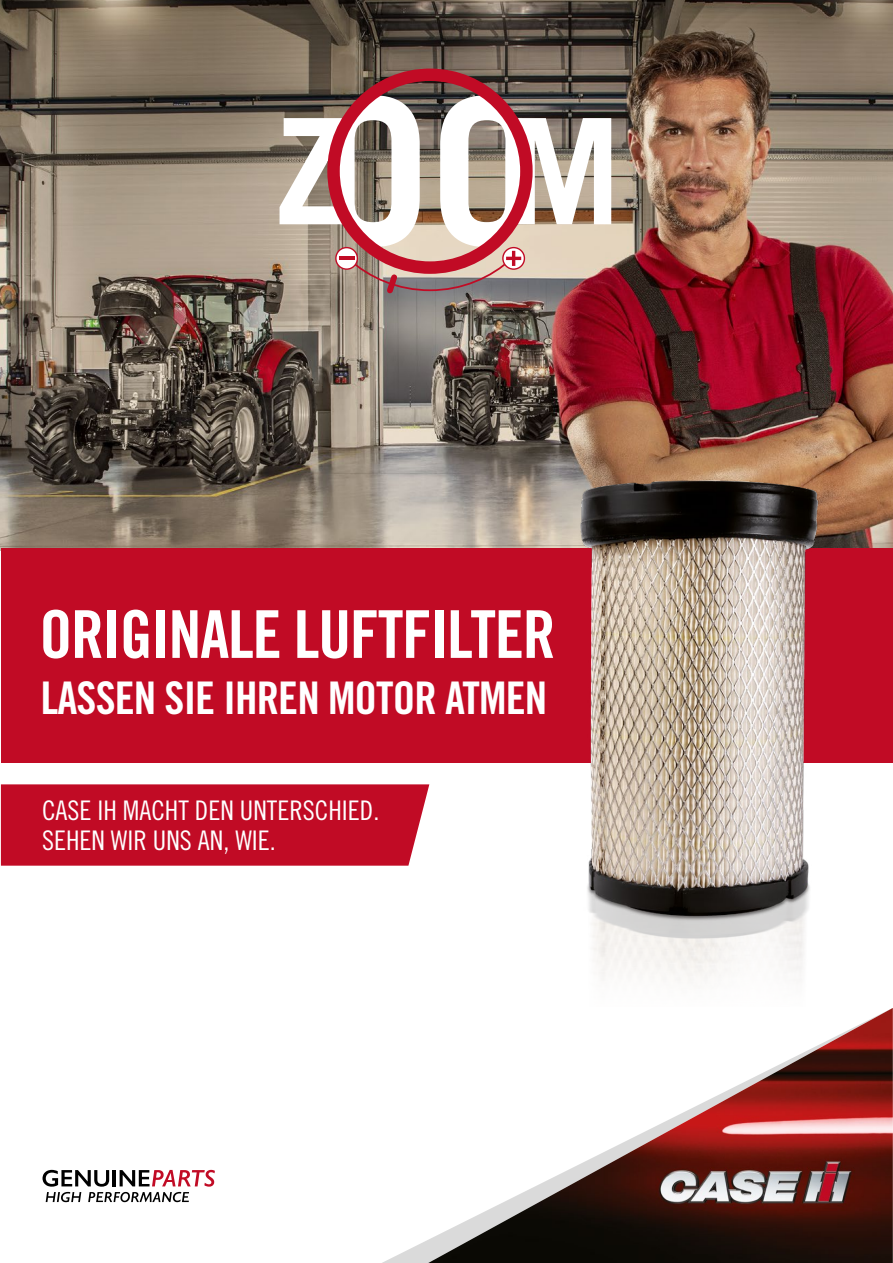
<style>
.page{position:relative;width:893px;height:1263px;background:#fff}
.page>*{position:absolute;margin:0;border:0;box-sizing:border-box;transform-origin:0 0}
.t1{font:66px "Trade Gothic LT Std Bd Cn 20";letter-spacing:-.02em;color:#fff}
.t2{font:45px "Trade Gothic LT Std Bd Cn 20";letter-spacing:-.02em;color:#fff}
.t3{font:27px "Trade Gothic LT Std Cn 18";color:#fff}
</style>
<div class="page">
<img style="left:0;top:0;width:893px;height:551px">
<div style="left:327px;top:69px;width:206px;height:205px;border:12px solid #c10b25;border-radius:50%"></div>
<svg style="left:280px;top:95px;width:331px;height:203px"></svg>
<div style="left:1px;top:784px;width:428px;height:82px;background:#c10b25"></div>
<div style="left:1px;top:549px;width:892px;height:214px;background:#c10b25"></div>
<svg style="left:43px;top:1170px;width:172px;height:32px"></svg>
<svg style="left:382px;top:1240px;width:46px;height:23px"></svg>
<img style="left:428px;top:1008px;width:465px;height:255px">
<img style="left:527px;top:440px;width:339px;height:541px">
<p class="t1" style="left:39px;top:594px;width:518px">ORIGINALE LUFTFILTER</p>
<p class="t2" style="left:41px;top:670px;width:508px">LASSEN SIE IHREN MOTOR ATMEN</p>
<p class="t3" style="left:42px;top:794px;width:339px">CASE IH MACHT DEN UNTERSCHIED.</p>
<p class="t3" style="left:42px;top:824px;width:235px">SEHEN WIR UNS AN, WIE.</p>
</div>
